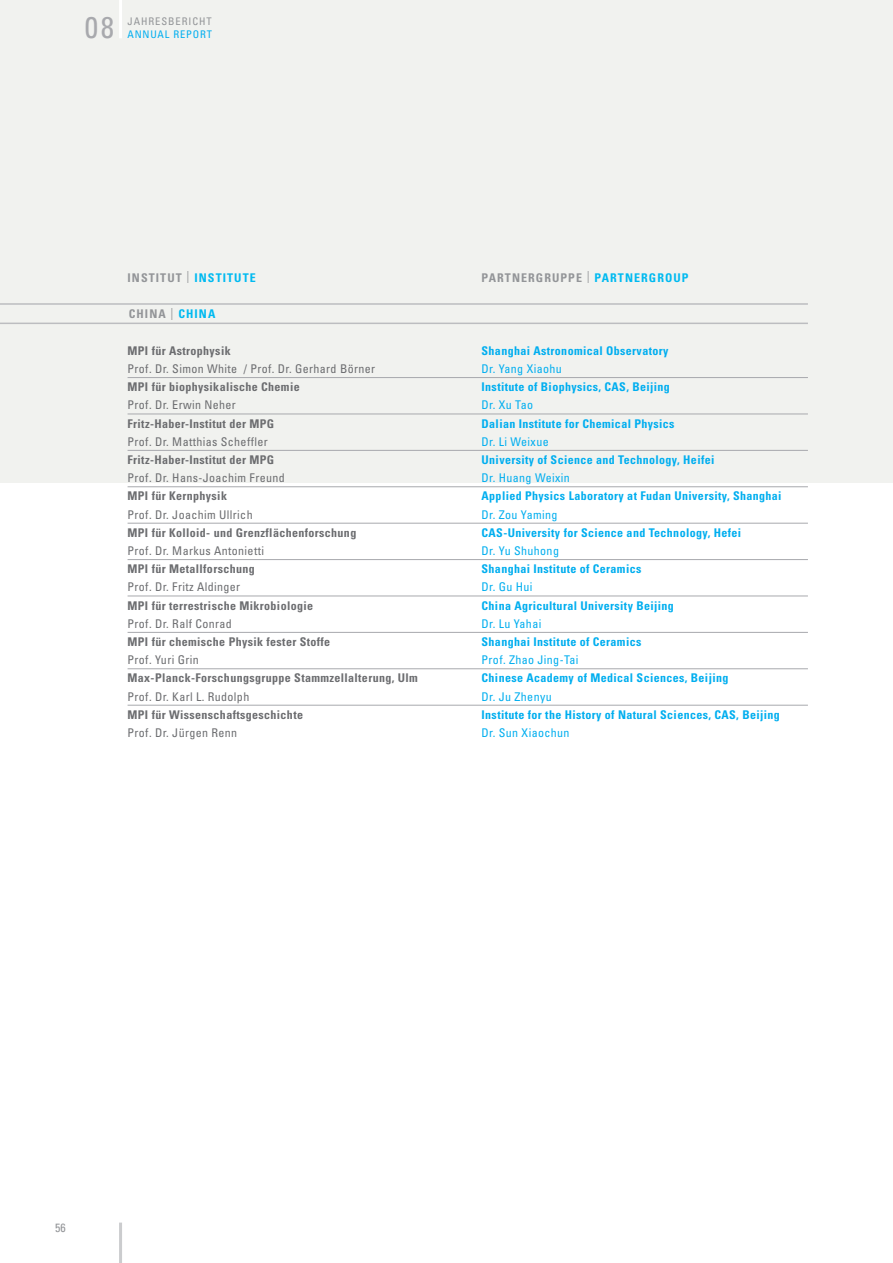
<style>
.page{position:relative;width:893px;height:1263px;background:#fff}
.page>*{position:absolute;margin:0;border:0;box-sizing:border-box;transform-origin:0 0}
.t1{font:condensed 30px "Univers LT";color:#a8a9ad}
.copy_deutsch{font:700 condensed 12px "Univers LT";letter-spacing:.03em;color:#00aeef}
.copy_deutsch-2{font:700 condensed 12px "Univers LT";letter-spacing:.03em;color:#6c6d70}
.copy_deutsch-3{font:condensed 12px "Univers LT";letter-spacing:.03em;color:#6c6d70}
.copy_deutsch-4{font:condensed 12px "Univers LT";letter-spacing:.03em;color:#00aeef}
.copy_deutsch-5{font:700 condensed 12px "Univers LT";letter-spacing:.09em;color:#939598}
.copy_deutsch-6{font:700 condensed 12px "Univers LT";letter-spacing:.09em;color:#00baf1}
.text_kapitel_rechts{font:700 condensed 12px "Univers LT";letter-spacing:.09em;color:#939598}
.t2{font:condensed 12px "Univers LT";color:#939598}
.t3{font:condensed 10.5px "Univers LT";letter-spacing:.09em;color:#939598}
.t4{font:condensed 10.5px "Univers LT";letter-spacing:.075em;color:#00aeef}
.s1{color:#939598}
.s2{font-weight:400;color:#939598}
.s3{font-weight:400}
.s4{color:#00baf1}
</style>
<div class="page">
<div style="left:0;top:0;width:893px;height:482px;background:#f1f2ef"></div>
<hr style="left:119px;top:0;width:3px;height:38px;background:#fff">
<hr style="left:128px;top:377px;width:680px;height:1px;background:#a8a9ad">
<hr style="left:128px;top:414px;width:680px;height:1px;background:#a8a9ad">
<hr style="left:128px;top:450px;width:680px;height:1px;background:#a8a9ad">
<hr style="left:128px;top:486px;width:680px;height:1px;background:#a8a9ad">
<hr style="left:128px;top:523px;width:680px;height:1px;background:#a8a9ad">
<hr style="left:128px;top:559px;width:680px;height:1px;background:#a8a9ad">
<hr style="left:128px;top:596px;width:680px;height:1px;background:#a8a9ad">
<hr style="left:128px;top:632px;width:680px;height:1px;background:#a8a9ad">
<hr style="left:128px;top:668px;width:680px;height:1px;background:#a8a9ad">
<hr style="left:128px;top:705px;width:680px;height:1px;background:#a8a9ad">
<hr style="left:0;top:303px;width:808px;height:2px;background:#bcbdc0">
<hr style="left:0;top:323px;width:808px;height:1px;background:#bcbdc0">
<hr style="left:119px;top:1222px;width:3px;height:41px;background:#cbccce">
<p class="t1" style="left:85px;top:8px;width:31px">08</p>
<p class="t3" style="left:128px;top:15px;width:86px">JAHRESBERICHT</p>
<p class="t4" style="left:128px;top:28px;width:86px">ANNUAL REPORT</p>
<p class="copy_deutsch-6" style="left:128px;top:270px;width:130px"><span class="s1">Institut</span> <span class="s2">|</span> Institute</p>
<p class="copy_deutsch-5" style="left:482px;top:270px;width:207px">Partnergruppe <span class="s3">|</span> <span class="s4">Partnergroup</span></p>
<p class="text_kapitel_rechts" style="left:129px;top:307px;width:79px">CHINA <span class="s3">|</span> <span class="s4">CHINA</span></p>
<p class="copy_deutsch-2" style="left:128px;top:343px;width:105px">MPI für Astrophysik</p>
<p class="copy_deutsch" style="left:482px;top:343px;width:188px">Shanghai Astronomical Observatory</p>
<p class="copy_deutsch-3" style="left:128px;top:361px;width:249px">Prof. Dr. Simon White / Prof. Dr. Gerhard Börner</p>
<p class="copy_deutsch-4" style="left:482px;top:361px;width:82px">Dr. Yang Xiaohu</p>
<p class="copy_deutsch-2" style="left:128px;top:379px;width:174px">MPI für biophysikalische Chemie</p>
<p class="copy_deutsch" style="left:482px;top:379px;width:190px">Institute of Biophysics, CAS, Beijing</p>
<p class="copy_deutsch-3" style="left:128px;top:397px;width:110px">Prof. Dr. Erwin Neher</p>
<p class="copy_deutsch-4" style="left:482px;top:397px;width:53px">Dr. Xu Tao</p>
<p class="copy_deutsch-2" style="left:128px;top:416px;width:147px">Fritz-Haber-Institut der MPG</p>
<p class="copy_deutsch" style="left:482px;top:416px;width:194px">Dalian Institute for Chemical Physics</p>
<p class="copy_deutsch-3" style="left:128px;top:434px;width:142px">Prof. Dr. Matthias Scheffler</p>
<p class="copy_deutsch-4" style="left:482px;top:434px;width:69px">Dr. Li Weixue</p>
<p class="copy_deutsch-2" style="left:128px;top:452px;width:147px">Fritz-Haber-Institut der MPG</p>
<p class="copy_deutsch" style="left:482px;top:452px;width:234px">University of Science and Technology, Heifei</p>
<p class="copy_deutsch-3" style="left:128px;top:470px;width:159px">Prof. Dr. Hans-Joachim Freund</p>
<p class="copy_deutsch-4" style="left:482px;top:470px;width:90px">Dr. Huang Weixin</p>
<p class="copy_deutsch-2" style="left:128px;top:489px;width:101px">MPI für Kernphysik</p>
<p class="copy_deutsch" style="left:482px;top:489px;width:301px">Applied Physics Laboratory at Fudan University, Shanghai</p>
<p class="copy_deutsch-3" style="left:128px;top:507px;width:127px">Prof. Dr. Joachim Ullrich</p>
<p class="copy_deutsch-4" style="left:482px;top:507px;width:77px">Dr. Zou Yaming</p>
<p class="copy_deutsch-2" style="left:128px;top:525px;width:230px">MPI für Kolloid- und Grenzflächenforschung</p>
<p class="copy_deutsch" style="left:482px;top:525px;width:261px">CAS-University for Science and Technology, Hefei</p>
<p class="copy_deutsch-3" style="left:128px;top:543px;width:138px">Prof. Dr. Markus Antonietti</p>
<p class="copy_deutsch-4" style="left:482px;top:543px;width:79px">Dr. Yu Shuhong</p>
<p class="copy_deutsch-2" style="left:128px;top:561px;width:129px">MPI für Metallforschung</p>
<p class="copy_deutsch" style="left:482px;top:561px;width:161px">Shanghai Institute of Ceramics</p>
<p class="copy_deutsch-3" style="left:128px;top:579px;width:114px">Prof. Dr. Fritz Aldinger</p>
<p class="copy_deutsch-4" style="left:482px;top:579px;width:53px">Dr. Gu Hui</p>
<p class="copy_deutsch-2" style="left:128px;top:598px;width:187px">MPI für terrestrische Mikrobiologie</p>
<p class="copy_deutsch" style="left:482px;top:598px;width:194px">China Agricultural University Beijing</p>
<p class="copy_deutsch-3" style="left:128px;top:616px;width:106px">Prof. Dr. Ralf Conrad</p>
<p class="copy_deutsch-4" style="left:482px;top:616px;width:61px">Dr. Lu Yahai</p>
<p class="copy_deutsch-2" style="left:128px;top:634px;width:204px">MPI für chemische Physik fester Stoffe</p>
<p class="copy_deutsch" style="left:482px;top:634px;width:161px">Shanghai Institute of Ceramics</p>
<p class="copy_deutsch-3" style="left:128px;top:652px;width:73px">Prof. Yuri Grin</p>
<p class="copy_deutsch-4" style="left:482px;top:652px;width:98px">Prof. Zhao Jing-Tai</p>
<p class="copy_deutsch-2" style="left:128px;top:671px;width:292px">Max-Planck-Forschungsgruppe Stammzellalterung, Ulm</p>
<p class="copy_deutsch" style="left:482px;top:671px;width:248px">Chinese Academy of Medical Sciences, Beijing</p>
<p class="copy_deutsch-3" style="left:128px;top:689px;width:123px">Prof. Dr. Karl L. Rudolph</p>
<p class="copy_deutsch-4" style="left:482px;top:689px;width:72px">Dr. Ju Zhenyu</p>
<p class="copy_deutsch-2" style="left:128px;top:707px;width:177px">MPI für Wissenschaftsgeschichte</p>
<p class="copy_deutsch" style="left:482px;top:707px;width:300px">Institute for the History of Natural Sciences, CAS, Beijing</p>
<p class="copy_deutsch-3" style="left:128px;top:725px;width:111px">Prof. Dr. Jürgen Renn</p>
<p class="copy_deutsch-4" style="left:482px;top:725px;width:89px">Dr. Sun Xiaochun</p>
<p class="t2" style="left:55px;top:1220px;width:12px">56</p>
</div>
